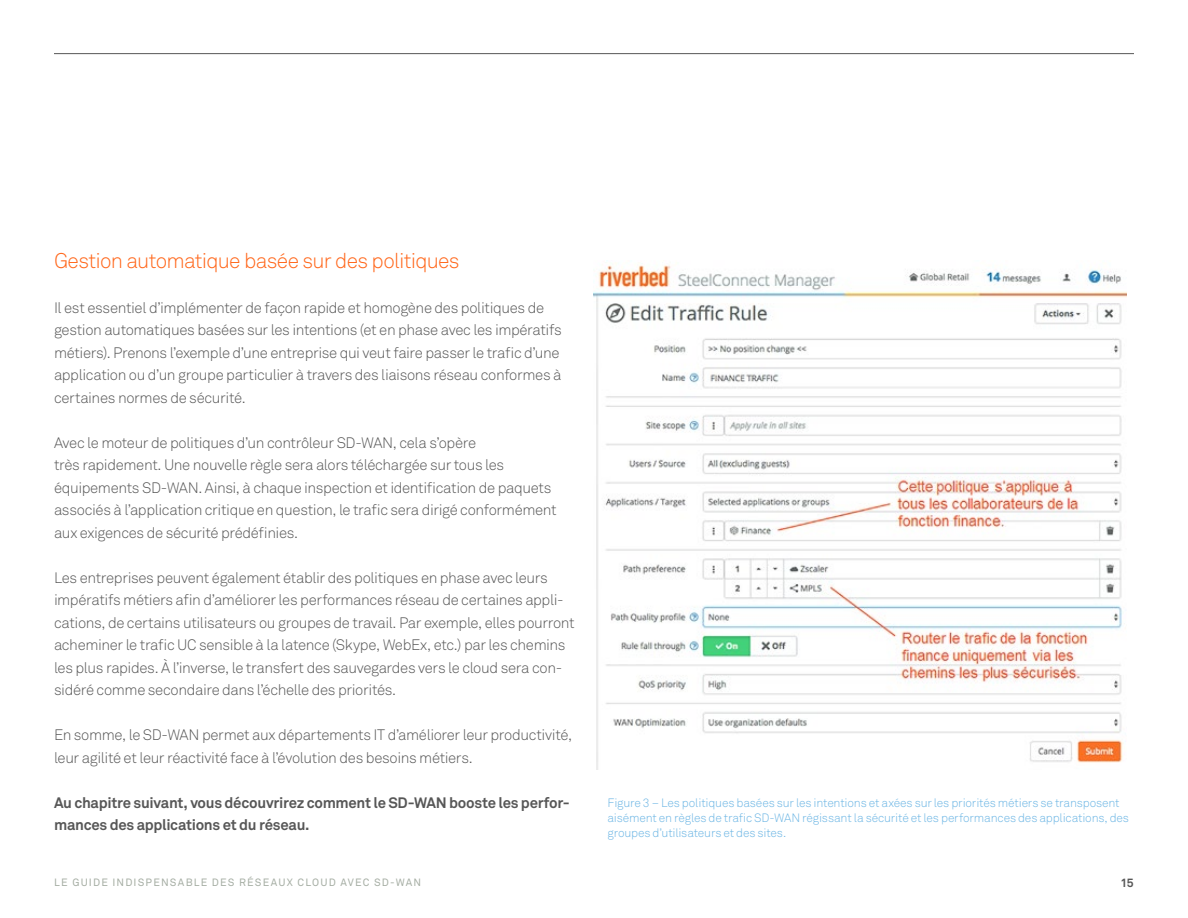
<style>
.page{position:relative;width:1188px;height:918px;background:#fff}
.page>*{position:absolute;margin:0;border:0;box-sizing:border-box;transform-origin:0 0}
.t1{font:300 21px "Akkurat Pro";letter-spacing:-.035em;color:#ff671b}
.t2{font:300 15px/22.5px "Akkurat Pro";letter-spacing:-.025em;color:#575757}
.t3{font:700 15px/22.5px "Akkurat Pro";letter-spacing:-.02em;color:#575757}
.t4{font:300 12px/15px "Akkurat Pro";letter-spacing:-.015em;color:#6bb5e4}
.t5{font:700 12px "Akkurat Pro";color:#575757}
.t6{font:10.5px "Akkurat Pro";letter-spacing:.11em;color:#a6aea4}
</style>
<div class="page">
<hr style="left:54px;top:53px;width:1080px;height:1px;background:#575757">
<img style="left:593px;top:265px;width:534px;height:505px">
<h1 class="t1" style="left:54px;top:248px;width:407px">Gestion automatique basée sur des politiques</h1>
<p class="t2" style="left:54px;top:296px;width:509px">Il est essentiel d’implémenter de façon rapide et homogène des politiques de gestion automatiques basées sur les intentions (et en phase avec les impératifs métiers). Prenons l’exemple d’une entreprise qui veut faire passer le trafic d’une application ou d’un groupe particulier à travers des liaisons réseau conformes à certaines normes de sécurité.</p>
<p class="t2" style="left:54px;top:431px;width:504px">Avec le moteur de politiques d’un contrôleur SD-WAN, cela s’opère<br>très rapidement. Une nouvelle règle sera alors téléchargée sur tous les équipements SD-WAN. Ainsi, à chaque inspection et identification de paquets associés à l’application critique en question, le trafic sera dirigé conformément aux exigences de sécurité prédéfinies.</p>
<p class="t2" style="left:54px;top:566px;width:522px">Les entreprises peuvent également établir des politiques en phase avec leurs impératifs métiers afin d’améliorer les performances réseau de certaines appli&shy;cations, de certains utilisateurs ou groupes de travail. Par exemple, elles pourront acheminer le trafic UC sensible à la latence (Skype, WebEx, etc.) par les chemins les plus rapides. À l’inverse, le transfert des sauvegardes vers le cloud sera con&shy;sidéré comme secondaire dans l’échelle des priorités.</p>
<p class="t2" style="left:54px;top:724px;width:520px">En somme, le SD-WAN permet aux départements IT d’améliorer leur productivité, leur agilité et leur réactivité face à l’évolution des besoins métiers.</p>
<p class="t3" style="left:54px;top:791px;width:517px">Au chapitre suivant, vous découvrirez comment le SD-WAN booste les perfor&shy;mances des applications et du réseau.</p>
<p class="t4" style="left:608px;top:795px;width:523px">Figure 3 – Les politiques basées sur les intentions et axées sur les priorités métiers se transposent aisément en règles de trafic SD-WAN régissant la sécurité et les performances des applications, des groupes d’utilisateurs et des sites.</p>
<p class="t6" style="left:54px;top:876px;width:369px">LE GUIDE INDISPENSABLE DES RÉSEAUX CLOUD AVEC SD-WAN</p>
<p class="t5" style="left:1121px;top:875px;width:14px">15</p>
</div>
